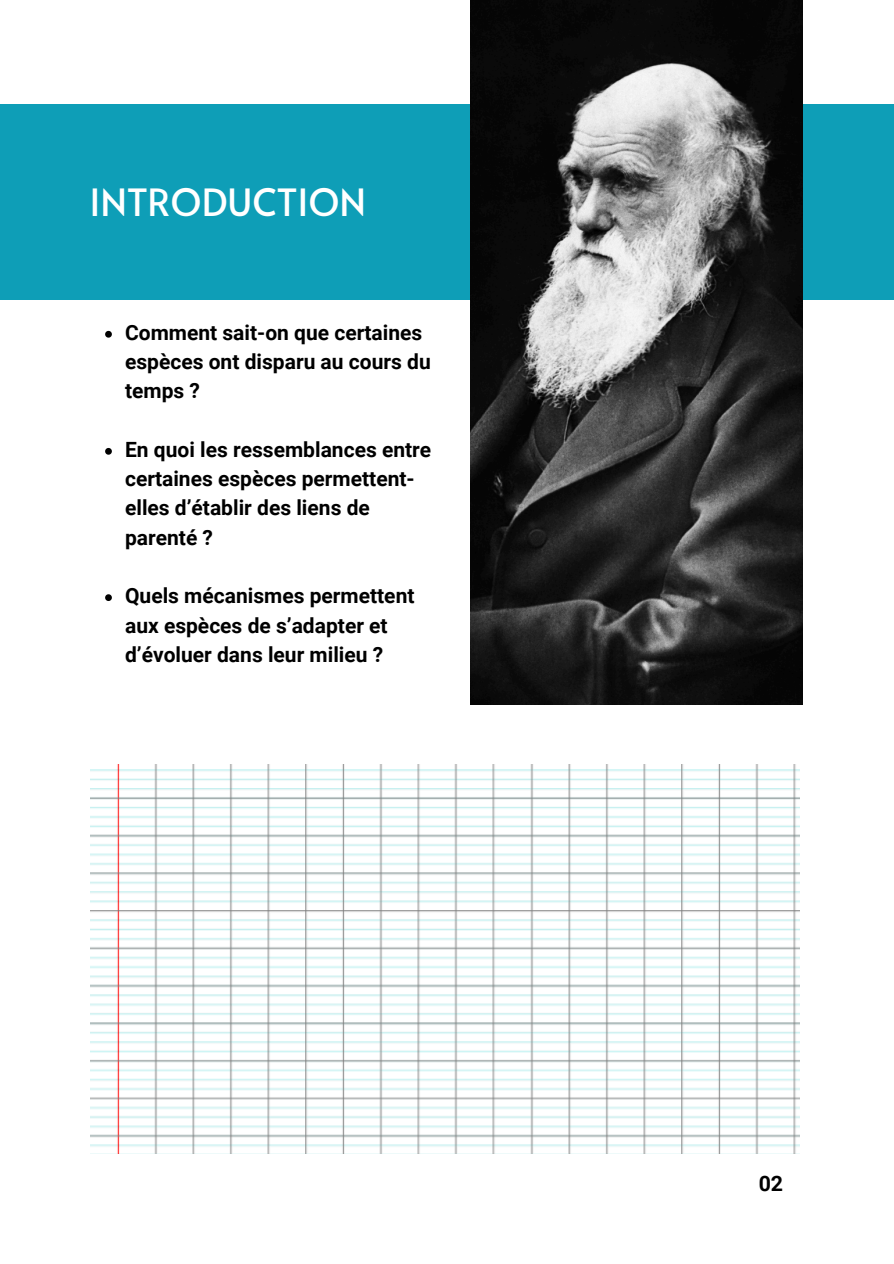
<style>
.page{position:relative;width:894px;height:1264px;background:#fff}
.page>*{position:absolute;margin:0;border:0;box-sizing:border-box;transform-origin:0 0}
.t1{font:37.5px "Alata";color:#fff}
.t2{font:700 21.3px "Roboto";color:#000}
.t3{font:700 21px/29.2px "Roboto";color:#000}
</style>
<div class="page">
<div style="left:0;top:104px;width:893px;height:195px;background:#0e9eb7"></div>
<img style="left:470px;top:0;width:332px;height:704px">
<svg style="left:105px;top:331px;width:7px;height:6px"></svg>
<svg style="left:105px;top:448px;width:7px;height:6px"></svg>
<svg style="left:105px;top:594px;width:7px;height:7px"></svg>
<img style="left:498px;top:764px;width:301px;height:389px">
<img style="left:445px;top:764px;width:53px;height:389px">
<img style="left:90px;top:764px;width:355px;height:389px">
<p class="t1" style="left:89px;top:175px;width:278px">INTRODUCTION</p>
<p class="t3" style="left:125px;top:318px;width:307px">Comment sait-on que certaines espèces ont disparu au cours du temps ?</p>
<p class="t3" style="left:125px;top:435px;width:307px">En quoi les ressemblances entre certaines espèces permettent&shy;elles d’établir des liens de parenté ?</p>
<p class="t3" style="left:125px;top:581px;width:291px">Quels mécanismes permettent aux espèces de s’adapter et d’évoluer dans leur milieu ?</p>
<h1 class="t2" style="left:758px;top:1171px;width:26px">02</h1>
</div>
